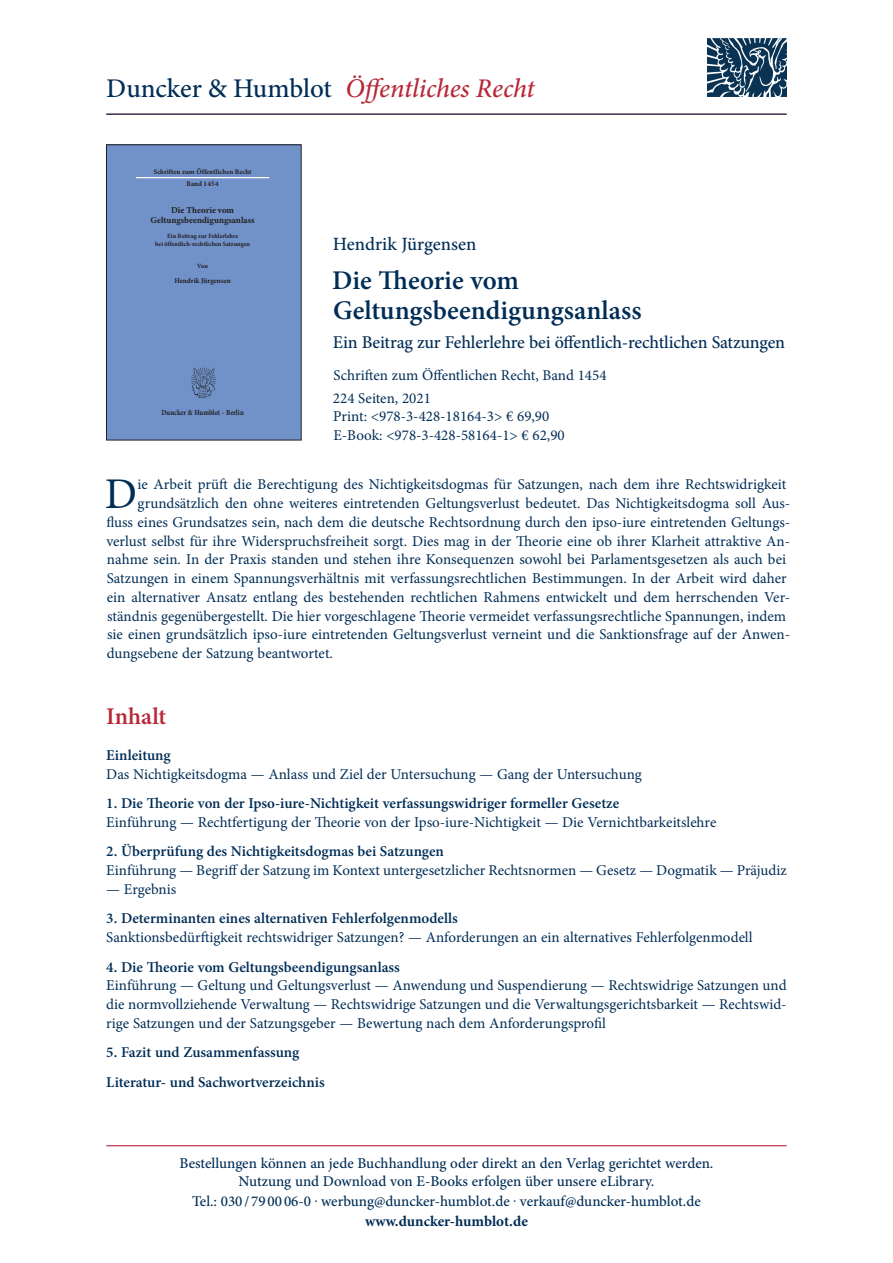
<style>
.page{position:relative;width:893px;height:1263px;background:#fff}
.page>*{position:absolute;margin:0;border:0;box-sizing:border-box;transform-origin:0 0}
.t1{font:43.8px "Minion Pro";color:#002d56}
.t2{font:600 27px/30px "Minion Pro";color:#002d56}
.t3{font:italic 500 27px "Minion Pro";letter-spacing:-.005em;color:#b72837}
.t4{font:600 24px "Minion Pro";color:#b72837}
.t5{font:500 18.75px "Minion Pro";color:#002d56}
.t6{font:500 18px "Minion Pro";letter-spacing:-.01em;color:#002d56}
.t7{font:15px/18.8px "Minion Pro";color:#002d56}
.t8{font:600 15px/29.4px "Minion Pro";color:#002d56}
.t9{font:500 15px/18px "Minion Pro";color:#002d56;text-align:center}
.t10{font:700 15px "Minion Pro";color:#002d56}
.t11{font:700 9.15px/10.4px "Minion Pro";color:#231f20;text-align:center}
.t12{font:700 7.8px "Minion Pro";letter-spacing:-.005em;color:#231f20;scale:.86 1}
.t13{font:700 7.35px "Minion Pro";color:#231f20}
.t14{font:700 7.05px/11.4px "Minion Pro";color:#231f20;text-align:center}
.t15{font:700 6.45px/7.6px "Minion Pro";color:#231f20;text-align:center}
.s1{font-style:normal;color:#002d56}
</style>
<div class="page">
<hr style="left:106px;top:1145px;width:681px;height:1px;background:#b72837">
<div style="left:106px;top:145px;width:195px;height:295px;background:#7192c9"></div>
<hr style="left:136px;top:177px;width:133px;height:1px;background:#fff">
<img style="left:191px;top:367px;width:25px;height:31px">
<div style="left:106px;top:145px;width:195px;height:295px;border:1px solid #231f20"></div>
<img style="left:707px;top:38px;width:79px;height:59px">
<hr style="left:106px;top:114px;width:681px;height:1px;background:#002d56">
<h2 class="t3" style="left:106px;top:70px;width:430px"><span class="s1">Duncker &amp; Humblot</span> Öffentliches Recht</h2>
<p class="t14" style="left:154px;top:166px;width:99px">Schriften zum Öffentlichen Recht<br>Band 1454</p>
<p class="t11" style="left:151px;top:204px;width:106px">Die Theorie vom<br>Geltungsbeendigungsanlass</p>
<p class="t15" style="left:155px;top:232px;width:96px">Ein Beitrag zur Fehlerlehre<br>bei öffentlich-rechtlichen Satzungen</p>
<p class="t15" style="left:197px;top:262px;width:12px">Von</p>
<p class="t13" style="left:174px;top:275px;width:58px">Hendrik Jürgensen</p>
<p class="t12" style="left:161px;top:407px;width:97px">Duncker &amp; Humblot · Berlin</p>
<p class="t5" style="left:333px;top:232px;width:145px">Hendrik Jürgensen</p>
<h2 class="t2" style="left:332px;top:265px;width:311px">Die Theorie vom<br>Geltungsbeendigungsanlass</h2>
<p class="t6" style="left:333px;top:330px;width:454px">Ein Beitrag zur Fehlerlehre bei öffentlich-rechtlichen Satzungen</p>
<p class="t7" style="left:333px;top:364px;width:275px;line-height:23px">Schriften zum Öffentlichen Recht, Band 1454<br>224 Seiten, 2021</p>
<p class="t7" style="left:333px;top:407px;width:233px">Print: &lt;978-3-428-18164-3&gt; € 69,90<br>E-Book: &lt;978-3-428-58164-1&gt; € 62,90</p>
<h1 class="t1" style="left:105px;top:465px;width:34px">D</h1>
<p class="t7" style="left:138px;top:475px;width:650px">ie Arbeit prüft die Berechtigung des Nichtigkeitsdogmas für Satzungen, nach dem ihre Rechtswidrigkeit</p>
<p class="t7" style="left:138px;top:494px;width:654px">grundsätzlich den ohne weiteres eintretenden Geltungsverlust bedeutet. Das Nichtigkeitsdogma soll Aus-</p>
<p class="t7" style="left:106px;top:513px;width:685px">fluss eines Grundsatzes sein, nach dem die deutsche Rechtsordnung durch den ipso-iure eintretenden Geltungs-</p>
<p class="t7" style="left:106px;top:532px;width:685px">verlust selbst für ihre Widerspruchsfreiheit sorgt. Dies mag in der Theorie eine ob ihrer Klarheit attraktive An-</p>
<p class="t7" style="left:107px;top:550px;width:681px">nahme sein. In der Praxis standen und stehen ihre Konsequenzen sowohl bei Parlamentsgesetzen als auch bei</p>
<p class="t7" style="left:107px;top:569px;width:681px">Satzungen in einem Spannungsverhältnis mit verfassungsrechtlichen Bestimmungen. In der Arbeit wird daher</p>
<p class="t7" style="left:107px;top:588px;width:685px">ein alternativer Ansatz entlang des bestehenden rechtlichen Rahmens entwickelt und dem herrschenden Ver-</p>
<p class="t7" style="left:107px;top:607px;width:680px">ständnis gegenübergestellt. Die hier vorgeschlagene Theorie vermeidet verfassungsrechtliche Spannungen, indem</p>
<p class="t7" style="left:107px;top:625px;width:685px">sie einen grundsätzlich ipso-iure eintretenden Geltungsverlust verneint und die Sanktionsfrage auf der Anwen-</p>
<p class="t7" style="left:107px;top:644px;width:228px">dungsebene der Satzung beantwortet.</p>
<h3 class="t4" style="left:106px;top:700px;width:62px">Inhalt</h3>
<p class="t8" style="left:106px;top:741px;width:66px">Einleitung</p>
<p class="t7" style="left:106px;top:765px;width:537px">Das Nichtigkeitsdogma — Anlass und Ziel der Untersuchung — Gang der Untersuchung</p>
<p class="t8" style="left:106px;top:789px;width:515px">1. Die Theorie von der Ipso-iure-Nichtigkeit verfassungswidriger formeller Gesetze</p>
<p class="t7" style="left:106px;top:813px;width:612px">Einführung — Rechtfertigung der Theorie von der Ipso-iure-Nichtigkeit — Die Vernichtbarkeitslehre</p>
<p class="t8" style="left:106px;top:837px;width:339px">2. Überprüfung des Nichtigkeitsdogmas bei Satzungen</p>
<p class="t7" style="left:106px;top:861px;width:682px">Einführung — Begriff der Satzung im Kontext untergesetzlicher Rechtsnormen — Gesetz — Dogmatik — Präjudiz</p>
<p class="t7" style="left:106px;top:880px;width:71px">— Ergebnis</p>
<p class="t8" style="left:106px;top:904px;width:353px">3. Determinanten eines alternativen Fehlerfolgenmodells</p>
<p class="t7" style="left:106px;top:928px;width:648px">Sanktionsbedürftigkeit rechtswidriger Satzungen? — Anforderungen an ein alternatives Fehlerfolgenmodell</p>
<p class="t8" style="left:106px;top:952px;width:295px">4. Die Theorie vom Geltungsbeendigungsanlass</p>
<p class="t7" style="left:106px;top:976px;width:682px;text-align:justify">Einführung — Geltung und Geltungsverlust — Anwendung und Suspendierung — Rechtswidrige Satzungen und die normvollziehende Verwaltung — Rechtswidrige Satzungen und die Verwaltungsgerichtsbarkeit — Rechtswid&shy;rige Satzungen und der Satzungsgeber — Bewertung nach dem Anforderungsprofil</p>
<p class="t8" style="left:106px;top:1037px;width:220px">5. Fazit und Zusammenfassung<br>Literatur- und Sachwortverzeichnis</p>
<p class="t9" style="left:179px;top:1154px;width:535px">Bestellungen können an jede Buchhandlung oder direkt an den Verlag gerichtet werden.<br>Nutzung und Download von E-Books erfolgen über unsere eLibrary.</p>
<p class="t9" style="left:192px;top:1192px;width:510px">Tel.: 030 / 79 00 06-0 . werbung@duncker-humblot.de . verkauf@duncker-humblot.de</p>
<p class="t10" style="left:365px;top:1210px;width:164px">www.duncker-humblot.de</p>
</div>
